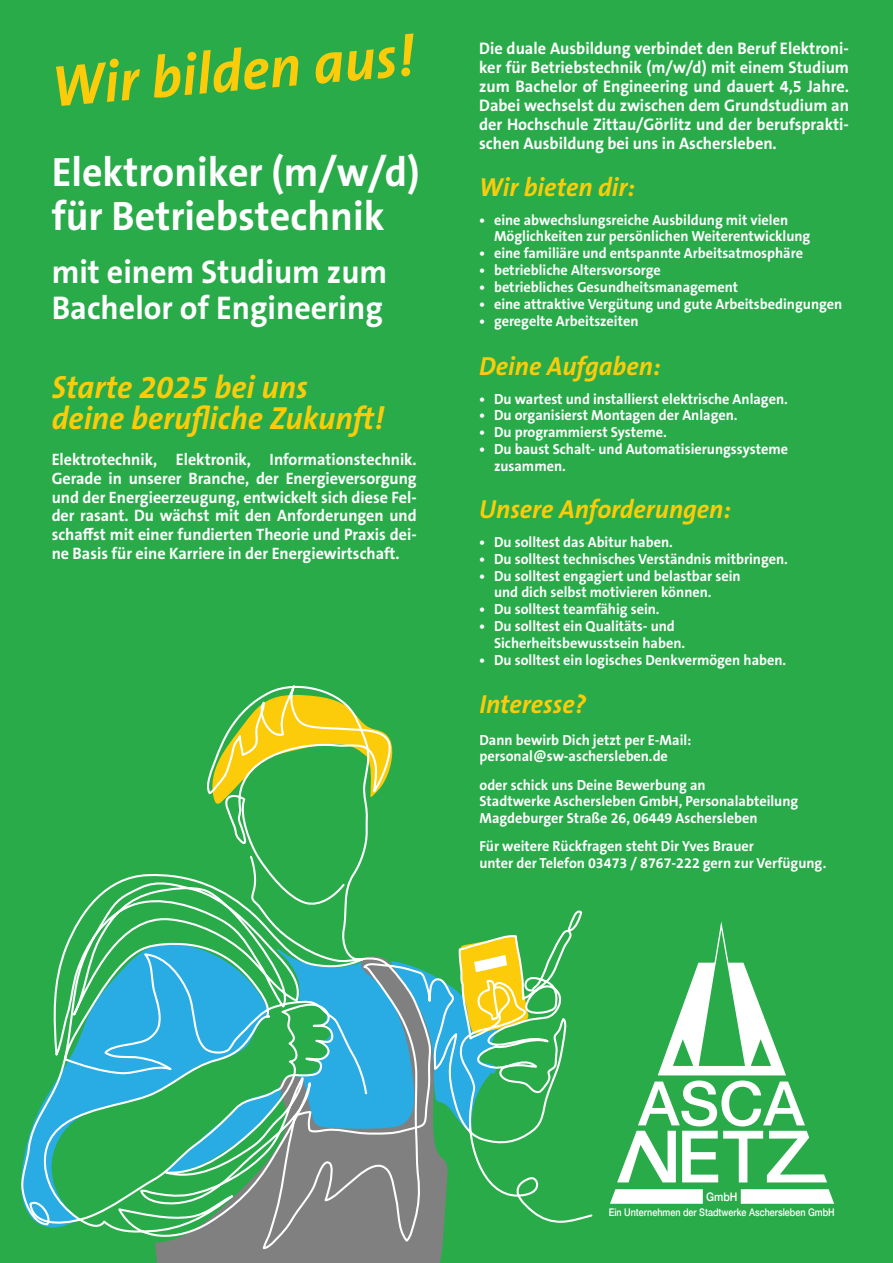
<style>
.page{position:relative;width:893px;height:1263px;background:#29ab4a}
.page>*{position:absolute;margin:0;border:0;box-sizing:border-box;transform-origin:0 0}
.t1{font:italic 700 58.5px "The Sans B W7";color:#fccc0a}
.t2{font:700 41.25px/44.5px "The Sans B W7";color:#fff}
.t3{font:700 33px/36.3px "The Sans B W7";color:#fff}
.t4{font:italic 700 32.1px/31px "The Sans B W7";color:#fccc0a}
.t5{font:italic 700 26.25px "The Sans B W7";color:#fccc0a}
.t6{font:700 16.8px/18.9px "The Sans B W7";color:#fff;text-align:justify}
.t7{font:700 16.65px/18.6px "The Sans B W7";color:#fff;text-align:justify}
.t8{font:700 14.7px/16.8px "The Sans B W7";color:#fff}
.t9{font:500 11.85px "Helvetica Neue";color:#fff;scale:.9 1}
.t10{font:500 10.5px "Helvetica Neue";color:#fff;scale:.85 1}
</style>
<div class="page">
<svg style="left:610px;top:1189px;width:224px;height:15px"></svg>
<svg style="left:617px;top:921px;width:210px;height:261px"></svg>
<svg style="left:21px;top:685px;width:572px;height:578px"></svg>
<h1 class="t1" style="left:48px;top:50px;width:366px;rotate:-5deg">Wir bilden aus!</h1>
<h2 class="t2" style="left:52px;top:150px;width:369px">Elektroniker (m/w/d) für Betriebstechnik</h2>
<h3 class="t3" style="left:52px;top:254px;width:337px">mit einem Studium zum<br>Bachelor of Engineering</h3>
<h3 class="t4" style="left:52px;top:372px;width:334px">Starte 2025 bei uns deine berufliche Zukunft!</h3>
<p class="t7" style="left:52px;top:450px;width:367px">Elektrotechnik, Elektronik, Informationstechnik.<br>Gerade in unserer Branche, der Energieversorgung und der Energieerzeugung, entwickelt sich diese Fel&shy;der rasant. Du wächst mit den Anforderungen und schaffst mit einer fundierten Theorie und Praxis dei&shy;ne Basis für eine Karriere in der Energiewirtschaft.</p>
<p class="t6" style="left:479px;top:39px;width:371px">Die duale Ausbildung verbindet den Beruf Elektroni&shy;ker für Betriebstechnik (m/w/d) mit einem Studium zum Bachelor of Engineering und dauert 4,5 Jahre.<br>Dabei wechselst du zwischen dem Grundstudium an der Hochschule Zittau/Görlitz und der berufsprakti&shy;schen Ausbildung bei uns in Aschersleben.</p>
<h3 class="t5" style="left:479px;top:170px;width:157px">Wir bieten dir:</h3>
<p class="t8" style="left:494px;top:211px;width:318px;text-indent:-15px">• eine abwechslungsreiche Ausbildung mit vielen<br>Möglichkeiten zur persönlichen Weiterentwicklung</p>
<p class="t8" style="left:479px;top:245px;width:325px">• eine familiäre und entspannte Arbeitsatmosphäre</p>
<p class="t8" style="left:479px;top:262px;width:183px">• betriebliche Altersvorsorge</p>
<p class="t8" style="left:479px;top:279px;width:261px">• betriebliches Gesundheitsmanagement</p>
<p class="t8" style="left:479px;top:295px;width:365px">• eine attraktive Vergütung und gute Arbeitsbedingungen</p>
<p class="t8" style="left:479px;top:312px;width:161px">• geregelte Arbeitszeiten</p>
<h3 class="t5" style="left:479px;top:349px;width:183px">Deine Aufgaben:</h3>
<p class="t8" style="left:479px;top:390px;width:310px">• Du wartest und installierst elektrische Anlagen.</p>
<p class="t8" style="left:479px;top:407px;width:260px">• Du organisierst Montagen der Anlagen.</p>
<p class="t8" style="left:479px;top:424px;width:189px">• Du programmierst Systeme.</p>
<p class="t8" style="left:494px;top:441px;width:296px;text-indent:-15px">• Du baust Schalt- und Automatisierungssysteme zusammen.</p>
<h3 class="t5" style="left:479px;top:493px;width:253px">Unsere Anforderungen:</h3>
<p class="t8" style="left:479px;top:534px;width:195px">• Du solltest das Abitur haben.</p>
<p class="t8" style="left:479px;top:550px;width:310px">• Du solltest technisches Verständnis mitbringen.</p>
<p class="t8" style="left:494px;top:567px;width:248px;text-indent:-15px">• Du solltest engagiert und belastbar sein und dich selbst motivieren können.</p>
<p class="t8" style="left:479px;top:601px;width:182px">• Du solltest teamfähig sein.</p>
<p class="t8" style="left:494px;top:618px;width:192px;text-indent:-15px">• Du solltest ein Qualitäts- und<br>Sicherheitsbewusstsein haben.</p>
<p class="t8" style="left:479px;top:651px;width:309px">• Du solltest ein logisches Denkvermögen haben.</p>
<h3 class="t5" style="left:479px;top:687px;width:108px">Interesse?</h3>
<p class="t8" style="left:479px;top:732px;width:214px">Dann bewirb Dich jetzt per E-Mail: personal@sw-aschersleben.de</p>
<p class="t8" style="left:479px;top:777px;width:320px">oder schick uns Deine Bewerbung an<br>Stadtwerke Aschersleben GmbH, Personalabteilung<br>Magdeburger Straße 26, 06449 Aschersleben</p>
<p class="t8" style="left:479px;top:838px;width:348px">Für weitere Rückfragen steht Dir Yves Brauer<br>unter der Telefon 03473 / 8767-222 gern zur Verfügung.</p>
<p class="t9" style="left:706px;top:1187px;width:36px">GmbH</p>
<p class="t10" style="left:609px;top:1204px;width:267px">Ein Unternehmen der Stadtwerke Aschersleben GmbH</p>
</div>
